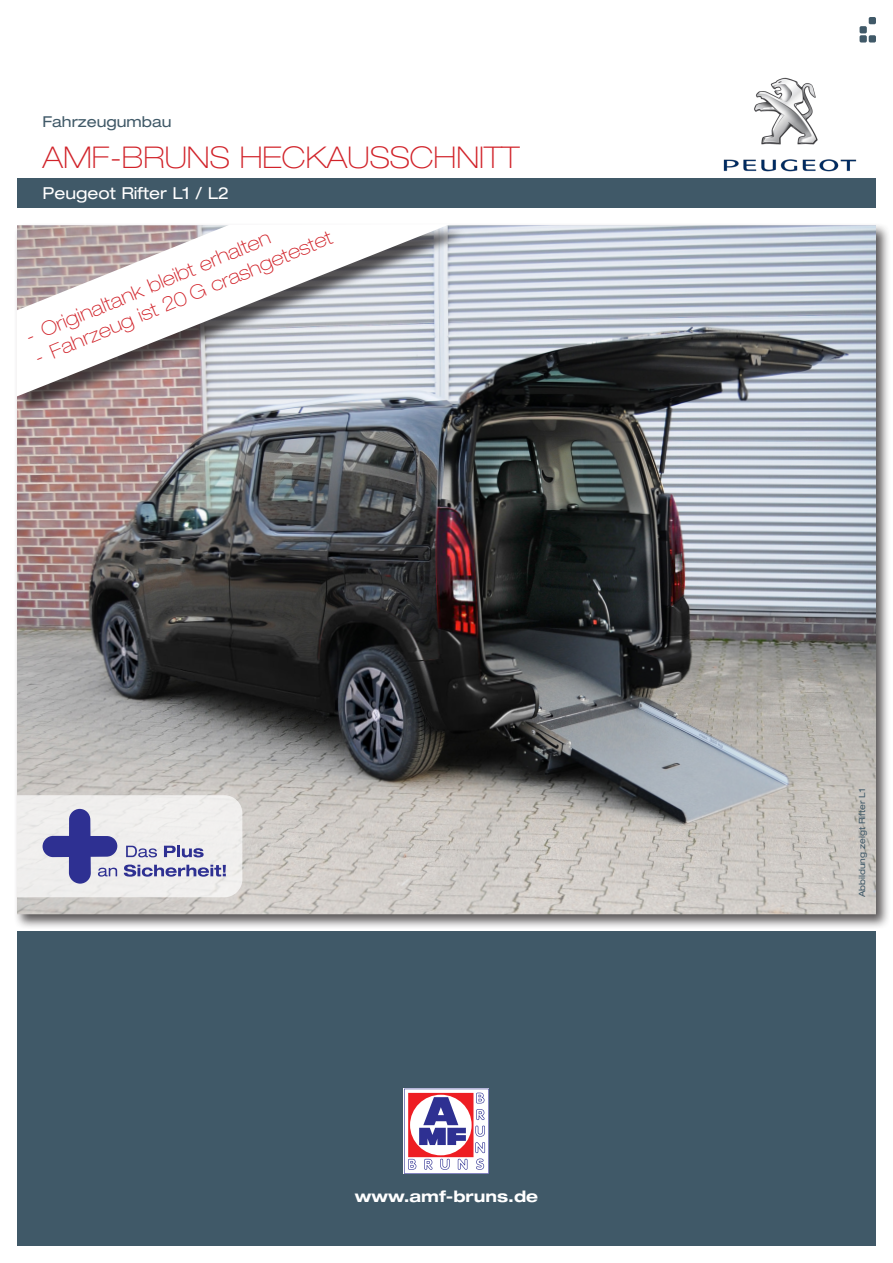
<style>
.page{position:relative;width:893px;height:1263px;background:#fff}
.page>*{position:absolute;margin:0;border:0;box-sizing:border-box;transform-origin:0 0}
.t1{font:100 expanded 30px "Helvetica Neue LT Std";color:#d1232a}
.t2{font:100 expanded 19.5px "Helvetica Neue LT Std";color:#d1232a}
.t3{font:expanded 16.5px "Helvetica Neue LT Std";color:#fff}
.t4{font:700 expanded 15.75px "Helvetica Neue LT Std";color:#fff}
.t5{font:expanded 15px "Helvetica Neue LT Std";color:#405968}
.t6{font:expanded 8.7px "Helvetica Neue LT Std";color:#405968}
</style>
<div class="page">
<div style="left:17px;top:179px;width:859px;height:29px;background:#405968"></div>
<div style="left:17px;top:931px;width:859px;height:315px;background:#405968"></div>
<svg style="left:404px;top:1089px;width:85px;height:85px;background:#c9a4bd"></svg>
<div style="left:869px;top:17px;width:7px;height:7px;background:#405968;border-radius:2px"></div>
<div style="left:859px;top:26px;width:8px;height:7px;background:#405968;border-radius:2px"></div>
<div style="left:859px;top:35px;width:8px;height:8px;background:#405968;border-radius:2px"></div>
<div style="left:869px;top:35px;width:7px;height:8px;background:#405968;border-radius:2px"></div>
<div style="left:14px;top:222px;width:877px;height:707px;background:#231f20;opacity:.75"></div>
<img style="left:17px;top:225px;width:859px;height:689px">
<svg style="left:17px;top:795px;width:225px;height:102px"></svg>
<img style="left:723px;top:77px;width:134px;height:95px">
<div style="left:19px;top:227px;width:448px;height:188px;background:#231f20;opacity:.75"></div>
<svg style="left:17px;top:224px;width:433px;height:172px"></svg>
<p class="t5" style="left:43px;top:112px;width:130px">Fahrzeugumbau</p>
<p class="t1" style="left:43px;top:140px;width:479px">AMF-BRUNS HECKAUSSCHNITT</p>
<p class="t3" style="left:43px;top:183px;width:188px">Peugeot Rifter L1 / L2</p>
<p class="t2" style="left:31px;top:349px;width:322px;rotate:-23deg">- Fahrzeug ist 20 G crashgetestet</p>
<p class="t2" style="left:22px;top:328px;width:265px;rotate:-23deg">- Originaltank bleibt erhalten</p>
<p class="t4" style="left:355px;top:1187px;width:185px">www.amf-bruns.de</p>
<p class="t6" style="left:857px;top:897px;width:110px;rotate:-90deg">Abbildung zeigt Rifter L1</p>
</div>
